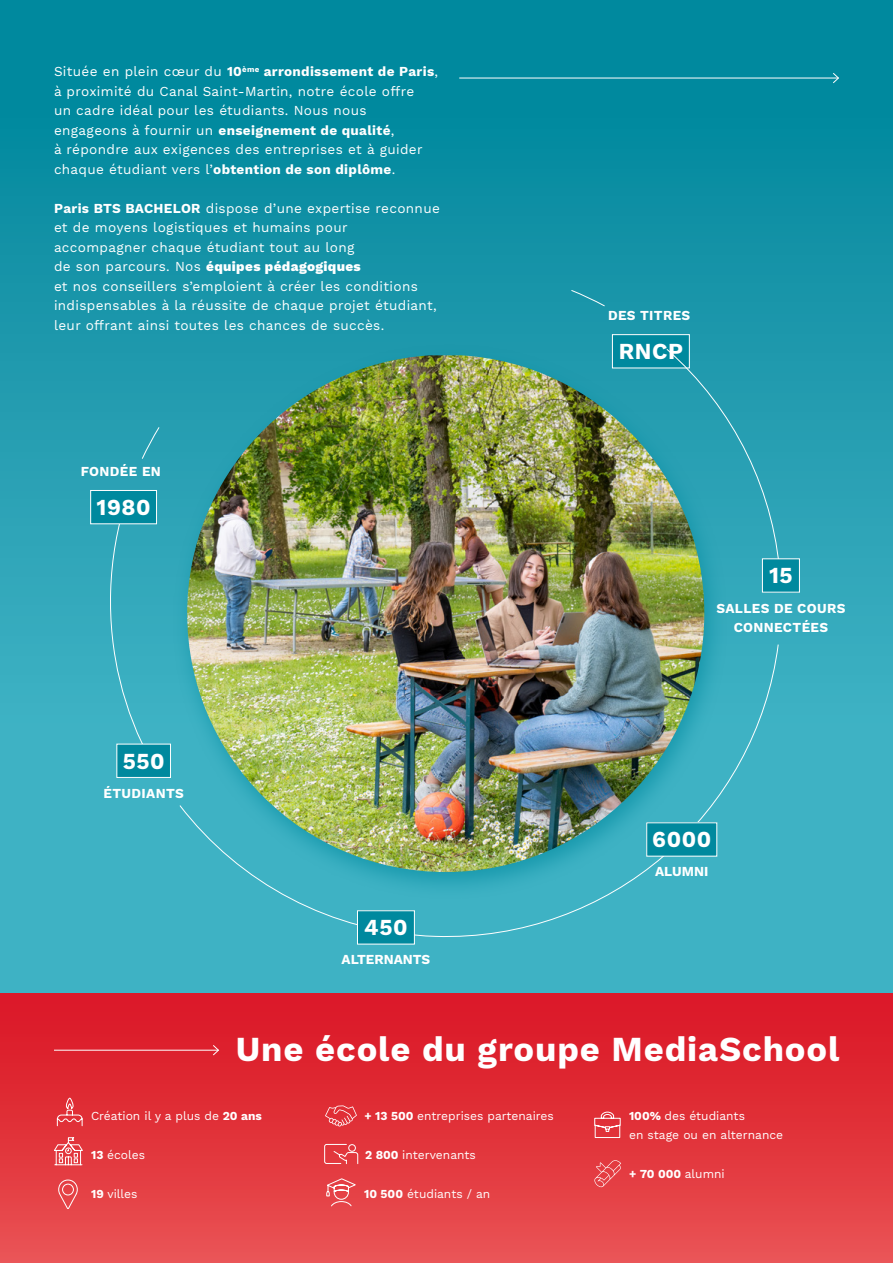
<style>
.page{position:relative;width:893px;height:1263px;background:#fff}
.page>*{position:absolute;margin:0;border:0;box-sizing:border-box;transform-origin:0 0}
.t1{font:700 34.5px "Work Sans";letter-spacing:.025em;color:#fff}
.t2{font:700 22.5px "Work Sans";letter-spacing:.025em;color:#fff}
.t3{font:13.5px/19.5px "Work Sans";letter-spacing:.025em;color:#fff}
.t4{font:700 13.5px/19.5px "Work Sans";letter-spacing:.025em;color:#fff;text-align:center}
.t5{font:700 13.5px "Work Sans";color:#fff}
.t6{font:12px/19.5px "Work Sans";color:#fff}
.t7{font:700 12px "Work Sans";color:#fff}
.s1{font-weight:700}
.s2{font-weight:800}
.s3{font-weight:400}
</style>
<div class="page">
<div style="left:0;top:0;width:893px;height:993px;background:linear-gradient(to bottom,#00869c,#4cbbcc)"></div>
<svg style="left:141px;top:426px;width:19px;height:34px"></svg>
<div style="left:108px;top:524px;width:45px;height:239px;background:#37acbf"></div>
<div style="left:179px;top:644px;width:600px;height:298px;background:#3eb2c4"></div>
<svg style="left:570px;top:289px;width:36px;height:18px"></svg>
<div style="left:172px;top:343px;width:556px;height:557px;background:#00899e;opacity:.62"></div>
<img style="left:187px;top:355px;width:517px;height:517px;border-radius:254px">
<div style="left:0;top:993px;width:893px;height:270px;background:linear-gradient(to bottom,#da1423,#e95253)"></div>
<svg style="left:57px;top:1097px;width:26px;height:29px"></svg>
<svg style="left:53px;top:1137px;width:31px;height:28px"></svg>
<svg style="left:57px;top:1179px;width:21px;height:30px"></svg>
<svg style="left:325px;top:1105px;width:32px;height:21px"></svg>
<svg style="left:324px;top:1143px;width:35px;height:21px"></svg>
<svg style="left:326px;top:1178px;width:31px;height:29px"></svg>
<svg style="left:594px;top:1111px;width:27px;height:27px"></svg>
<svg style="left:593px;top:1159px;width:28px;height:29px"></svg>
<hr style="left:459px;top:78px;width:379px;height:1px;background:#fff">
<svg style="left:832px;top:72px;width:7px;height:12px"></svg>
<hr style="left:54px;top:1050px;width:164px;height:1px;background:#fff">
<svg style="left:212px;top:1044px;width:8px;height:12px"></svg>
<div style="left:91px;top:490px;width:66px;height:34px;background:#00899e"></div>
<div style="left:90px;top:490px;width:67px;height:34px;border:1px solid #fff"></div>
<div style="left:117px;top:744px;width:53px;height:33px;background:#00899e"></div>
<div style="left:116px;top:744px;width:55px;height:34px;border:1px solid #fff"></div>
<div style="left:357px;top:911px;width:57px;height:33px;background:#00899e"></div>
<div style="left:357px;top:910px;width:58px;height:34px;border:1px solid #fff"></div>
<div style="left:647px;top:823px;width:70px;height:33px;background:#00899e"></div>
<div style="left:612px;top:335px;width:77px;height:33px;background:#00899e"></div>
<div style="left:612px;top:334px;width:78px;height:34px;border:1px solid #fff"></div>
<svg style="left:666px;top:348px;width:115px;height:238px;background:#339fa8"></svg>
<div style="left:762px;top:559px;width:37px;height:33px;background:#00899e"></div>
<div style="left:762px;top:558px;width:38px;height:34px;border:1px solid #fff"></div>
<p class="t3" style="left:54px;top:63px;width:386px">Située en plein cœur du <span class="s1">10</span><sup>ème</sup> <span class="s1">arrondissement de Paris</span>, à proximité du Canal Saint-Martin, notre école offre<br>un cadre idéal pour les étudiants. Nous nous engageons à fournir un <span class="s1">enseignement de qualité</span>,<br>à répondre aux exigences des entreprises et à guider chaque étudiant vers l’<span class="s1">obtention de son diplôme</span>.</p>
<p class="t3" style="left:54px;top:199px;width:387px"><span class="s1">Paris BTS BACHELOR</span> dispose d’une expertise reconnue et de moyens logistiques et humains pour accompagner chaque étudiant tout au long<br>de son parcours. Nos <span class="s2">équipes pédagogiques<br></span>et nos conseillers s’emploient à créer les conditions indispensables à la réussite de chaque projet étudiant, leur offrant ainsi toutes les chances de succès.</p>
<p class="t4" style="left:81px;top:462px;width:82px">FONDÉE EN</p>
<h2 class="t2" style="left:97px;top:494px;width:55px">1980</h2>
<h2 class="t2" style="left:123px;top:748px;width:43px">550</h2>
<p class="t4" style="left:104px;top:784px;width:82px">ÉTUDIANTS</p>
<h2 class="t2" style="left:364px;top:914px;width:45px">450</h2>
<p class="t5" style="left:342px;top:951px;width:90px">ALTERNANTS</p>
<p class="t4" style="left:608px;top:306px;width:84px">DES TITRES</p>
<h2 class="t2" style="left:619px;top:338px;width:66px">RNCP</h2>
<h2 class="t2" style="left:769px;top:563px;width:25px">15</h2>
<p class="t4" style="left:716px;top:599px;width:130px">SALLES DE COURS<br>CONNECTÉES</p>
<h2 class="t2" style="left:652px;top:826px;width:61px">6000</h2>
<p class="t4" style="left:655px;top:862px;width:55px">ALUMNI</p>
<h1 class="t1" style="left:236px;top:1029px;width:605px">Une école du groupe MediaSchool</h1>
<p class="t6" style="left:91px;top:1106px;width:172px">Création il y a plus de <span class="s1">20 ans</span></p>
<p class="t6" style="left:91px;top:1145px;width:55px"><span class="s1">13</span> écoles</p>
<p class="t6" style="left:91px;top:1184px;width:48px"><span class="s1">19</span> villes</p>
<p class="t6" style="left:365px;top:1106px;width:191px"><span class="s1">+ 13 500</span> entreprises partenaires</p>
<p class="t6" style="left:365px;top:1145px;width:112px"><span class="s1">2 800</span> intervenants</p>
<p class="t6" style="left:364px;top:1184px;width:128px"><span class="s1">10 500</span> étudiants / an</p>
<p class="t6" style="left:629px;top:1106px;width:156px"><span class="s1">100%</span> des étudiants<br>en stage ou en alternance</p>
<p class="t7" style="left:629px;top:1167px;width:97px">+ 70 000 <span class="s3">alumni</span></p>
</div>
